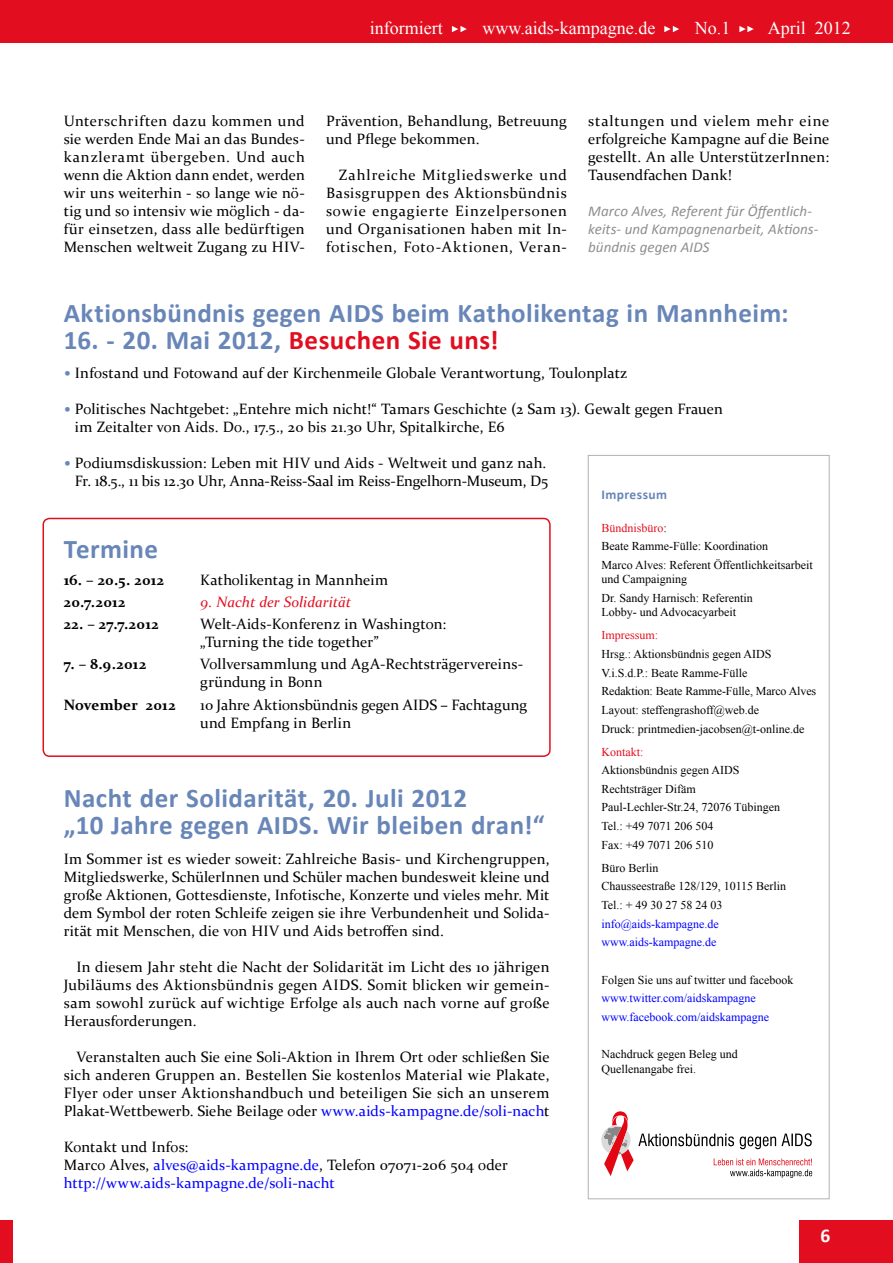
<style>
.page{position:relative;width:893px;height:1263px;background:#fff}
.page>*{position:absolute;margin:0;border:0;box-sizing:border-box;transform-origin:0 0}
.t1{font:700 27px/27px "Calibri";letter-spacing:.015em;color:#6886b8}
.t2{font:700 19.5px "Calibri";color:#fff}
.t3{font:18px "Times New Roman";color:#fff}
.t4{font:15px/18px "Constantia";letter-spacing:.01em;color:#000;text-align:justify}
.t5{font:15px/18px "Constantia";letter-spacing:.01em;color:#00f}
.t6{font:italic 15px/18px "Calibri";color:#918d8f}
.t7{font:700 15px "Constantia";letter-spacing:.025em;color:#000}
.t8{font:italic 15px "Constantia";color:#e20e1f}
.t9{font:700 13.5px "Calibri";letter-spacing:.03em;color:#6886b8}
.t10{font:12px/18.6px "Times New Roman";color:#000}
.t11{font:12px/18.6px "Times New Roman";color:#00f}
.t12{font:12px "Times New Roman";color:#e20e1f}
.s1{color:#e20e1f}
.s2{font-family:"Calibri";color:#6987b9}
.s3{color:#00f}
.s4{color:#000}
</style>
<div class="page">
<div style="left:0;top:0;width:893px;height:43px;background:#e20e1f"></div>
<svg style="left:452px;top:26px;width:15px;height:6px"></svg>
<svg style="left:664px;top:26px;width:15px;height:6px"></svg>
<svg style="left:739px;top:26px;width:15px;height:6px"></svg>
<div style="left:799px;top:1220px;width:94px;height:43px;background:#e20e1f"></div>
<div style="left:0;top:1220px;width:13px;height:43px;background:#e20e1f"></div>
<div style="left:43px;top:518px;width:508px;height:239px;border:2px solid #e20e1f;border-radius:6px"></div>
<svg style="left:601px;top:1111px;width:211px;height:67px"></svg>
<p class="t3" style="left:370px;top:16px;width:74px">informiert</p>
<p class="t3" style="left:482px;top:16px;width:174px">www.aids-kampagne.de</p>
<p class="t3" style="left:695px;top:16px;width:37px">No.1</p>
<p class="t3" style="left:768px;top:16px;width:84px">April 2012</p>
<p class="t4" style="left:64px;top:111px;width:242px">Unterschriften dazu kommen und sie werden Ende Mai an das Bundes&shy;kanzleramt übergeben. Und auch wenn die Aktion dann endet, werden wir uns weiterhin - so lange wie nö&shy;tig und so intensiv wie möglich - da&shy;für einsetzen, dass alle bedürftigen Menschen weltweit Zugang zu HIV-</p>
<p class="t4" style="left:326px;top:111px;width:242px">Prävention, Behandlung, Betreuung und Pflege bekommen.</p>
<p class="t4" style="left:326px;top:165px;width:242px;text-indent:13px">Zahlreiche Mitgliedswerke und Basisgruppen des Aktionsbündnis sowie engagierte Einzelpersonen und Organisationen haben mit In&shy;fotischen, Foto-Aktionen, Veran-</p>
<p class="t4" style="left:588px;top:111px;width:242px">staltungen und vielem mehr eine erfolgreiche Kampagne auf die Beine gestellt. An alle UnterstützerInnen:<br>Tausendfachen Dank!</p>
<p class="t6" style="left:588px;top:201px;width:232px">Marco Alves, Referent für Öffentlich&shy;keits- und Kampagnenarbeit, Aktions&shy;bündnis gegen AIDS</p>
<h1 class="t1" style="left:64px;top:300px;width:726px">Aktionsbündnis gegen AIDS beim Katholikentag in Mannheim:</h1>
<h1 class="t1" style="left:64px;top:327px;width:436px">16. - 20. Mai 2012, <span class="s1">Besuchen Sie uns!</span></h1>
<p class="t4" style="left:64px;top:363px;width:565px"><span class="s2">•</span> Infostand und Fotowand auf der Kirchenmeile Globale Verantwortung, Toulonplatz</p>
<p class="t4" style="left:75px;top:399px;width:649px;text-indent:-11px"><span class="s2">•</span> Politisches Nachtgebet: „Entehre mich nicht!“ Tamars Geschichte (2 Sam 13). Gewalt gegen Frauen im Zeitalter von Aids. Do., 17.5., 20 bis 21.30 Uhr, Spitalkirche, E6</p>
<p class="t4" style="left:64px;top:453px;width:486px;text-align:right"><span class="s2">•</span> Podiumsdiskussion: Leben mit HIV und Aids - Weltweit und ganz nah.<br>Fr. 18.5., 11 bis 12.30 Uhr, Anna-Reiss-Saal im Reiss-Engelhorn-Museum, D5</p>
<p class="t9" style="left:601px;top:486px;width:67px">Impressum</p>
<p class="t10" style="left:601px;top:518px;width:213px"><span class="s1">Bündnisbüro</span>:<br>Beate Ramme-Fülle: Koordination<br>Marco Alves: Referent Öffentlichkeitsarbeit</p>
<p class="t10" style="left:601px;top:570px;width:153px">und Campaigning<br>Dr. Sandy Harnisch: Referentin</p>
<p class="t10" style="left:601px;top:603px;width:136px">Lobby- und Advocacyarbeit</p>
<p class="t12" style="left:601px;top:627px;width:58px">Impressum:</p>
<p class="t10" style="left:601px;top:644px;width:216px">Hrsg.: Aktionsbündnis gegen AIDS V.i.S.d.P.: Beate Ramme-Fülle<br>Redaktion: Beate Ramme-Fülle, Marco Alves Layout: steffengrashoff@web.de<br>Druck: printmedien-jacobsen@t-online.de</p>
<p class="t12" style="left:601px;top:743px;width:43px">Kontakt:</p>
<p class="t10" style="left:601px;top:761px;width:180px">Aktionsbündnis gegen AIDS<br>Rechtsträger Difäm<br>Paul-Lechler-Str.24, 72076 Tübingen<br>Tel.: +49 7071 206 504<br>Fax: +49 7071 206 510</p>
<p class="t10" style="left:601px;top:858px;width:186px">Büro Berlin<br>Chausseestraße 128/129, 10115 Berlin<br>Tel.: + 49 30 27 58 24 03</p>
<p class="t11" style="left:601px;top:914px;width:119px">info@aids-kampagne.de www.aids-kampagne.de</p>
<p class="t10" style="left:601px;top:970px;width:193px">Folgen Sie uns auf twitter und facebook</p>
<p class="t11" style="left:601px;top:989px;width:169px">www.twitter.com/aidskampagne www.facebook.com/aidskampagne</p>
<p class="t10" style="left:601px;top:1047px;width:138px;line-height:14.4px">Nachdruck gegen Beleg und<br>Quellenangabe frei.</p>
<h1 class="t1" style="left:64px;top:536px;width:96px">Termine</h1>
<p class="t7" style="left:64px;top:569px;width:102px">16. – 20.5. 2012</p>
<p class="t4" style="left:200px;top:570px;width:189px">Katholikentag in Mannheim</p>
<p class="t7" style="left:64px;top:591px;width:63px">20.7.2012</p>
<p class="t8" style="left:200px;top:592px;width:152px">9. Nacht der Solidarität</p>
<p class="t7" style="left:64px;top:614px;width:96px">22. – 27.7.2012</p>
<p class="t4" style="left:200px;top:614px;width:248px">Welt-Aids-Konferenz in Washington: „Turning the tide together”</p>
<p class="t7" style="left:64px;top:654px;width:84px">7. – 8.9.2012</p>
<p class="t4" style="left:200px;top:655px;width:323px">Vollversammlung und AgA-Rechtsträgervereins&shy;gründung in Bonn</p>
<p class="t7" style="left:64px;top:694px;width:113px">November 2012</p>
<p class="t4" style="left:200px;top:695px;width:328px">10 Jahre Aktionsbündnis gegen AIDS – Fachtagung und Empfang in Berlin</p>
<h1 class="t1" style="left:64px;top:784px;width:482px">Nacht der Solidarität, 20. Juli 2012<br>„10 Jahre gegen AIDS. Wir bleiben dran!“</h1>
<p class="t4" style="left:64px;top:849px;width:487px">Im Sommer ist es wieder soweit: Zahlreiche Basis- und Kirchengruppen, Mitgliedswerke, SchülerInnen und Schüler machen bundesweit kleine und große Aktionen, Gottesdienste, Infotische, Konzerte und vieles mehr. Mit dem Symbol der roten Schleife zeigen sie ihre Verbundenheit und Solida&shy;rität mit Menschen, die von HIV und Aids betroffen sind.</p>
<p class="t4" style="left:64px;top:957px;width:487px;text-indent:13px">In diesem Jahr steht die Nacht der Solidarität im Licht des 10 jährigen Jubiläums des Aktionsbündnis gegen AIDS. Somit blicken wir gemein&shy;sam sowohl zurück auf wichtige Erfolge als auch nach vorne auf große Herausforderungen.</p>
<p class="t4" style="left:64px;top:1047px;width:487px;text-indent:13px">Veranstalten auch Sie eine Soli-Aktion in Ihrem Ort oder schließen Sie sich anderen Gruppen an. Bestellen Sie kostenlos Material wie Plakate, Flyer oder unser Aktionshandbuch und beteiligen Sie sich an unserem Plakat-Wettbewerb. Siehe Beilage oder <span class="s3">www.aids-kampagne.de/soli-nach</span>t</p>
<p class="t5" style="left:64px;top:1137px;width:446px"><span class="s4">Kontakt und Infos:<br>Marco Alves,</span> alves@aids-kampagne.de<span class="s4">, Telefon 07071-206 504 oder </span>http://www.aids-kampagne.de/soli-nacht</p>
<h2 class="t2" style="left:820px;top:1223px;width:11px">6</h2>
</div>
